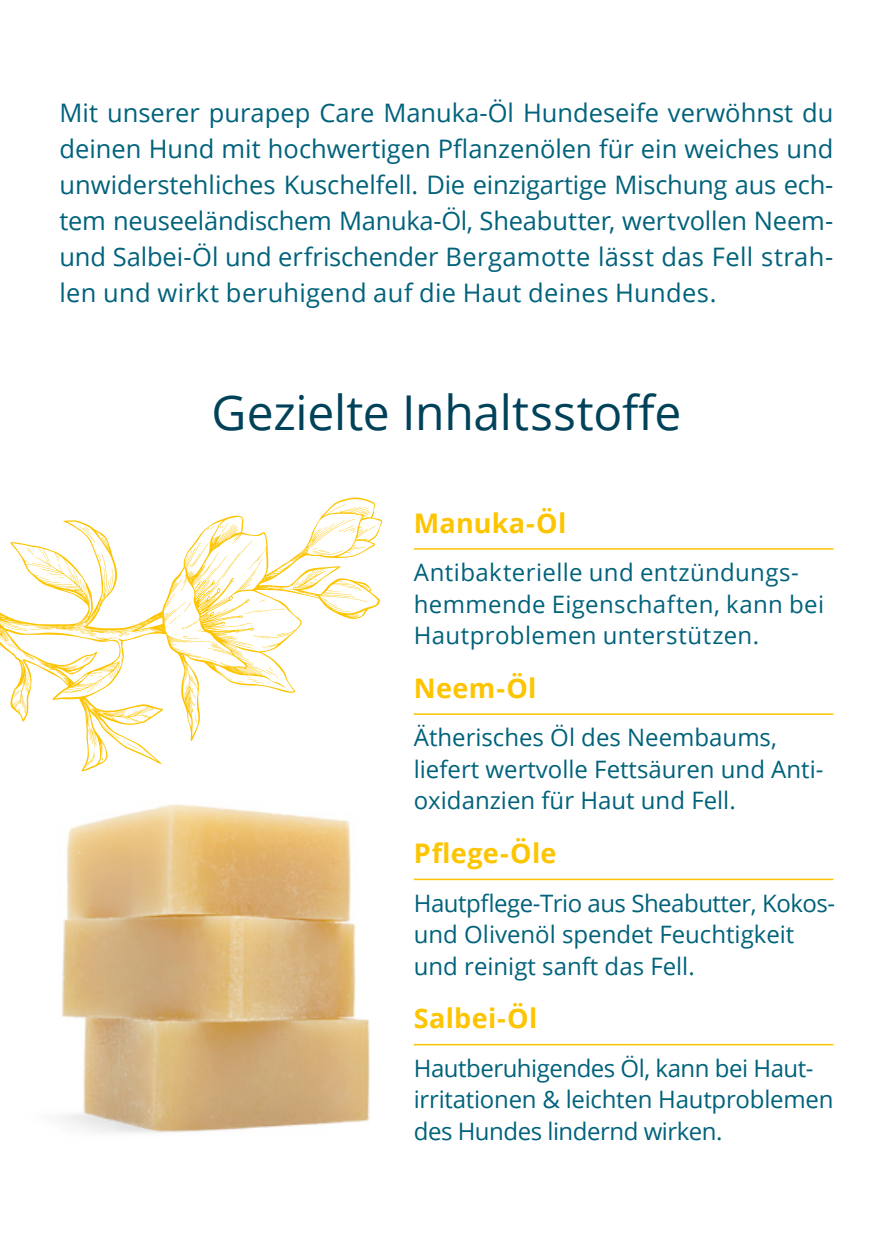
<style>
.page{position:relative;width:893px;height:1259px;background:#fff}
.page>*{position:absolute;margin:0;border:0;box-sizing:border-box;transform-origin:0 0}
.t1{font:48px "Open Sans";letter-spacing:-.005em;color:#004259}
.t2{font:700 27px "Open Sans";letter-spacing:.015em;color:#fdc400}
.t3{font:25.5px/36px "Open Sans";letter-spacing:.015em;color:#00627b;text-align:justify}
.t4{font:24px/31.5px "Open Sans";color:#00627b}
.t5{font:24px/31.5px "Open Sans";letter-spacing:-.02em;color:#00627b}
</style>
<div class="page">
<hr style="left:414px;top:548px;width:419px;height:2px;background:#fdc400">
<hr style="left:414px;top:713px;width:419px;height:2px;background:#fdc400">
<hr style="left:414px;top:878px;width:419px;height:2px;background:#fdc400">
<hr style="left:414px;top:1044px;width:419px;height:1px;background:#fdc400">
<img style="left:60px;top:771px;width:310px;height:362px">
<svg style="left:0;top:497px;width:382px;height:274px"></svg>
<svg style="left:237px;top:656px;width:42px;height:27px"></svg>
<svg style="left:311px;top:504px;width:58px;height:50px"></svg>
<svg style="left:309px;top:579px;width:59px;height:28px"></svg>
<svg style="left:220px;top:662px;width:11px;height:4px"></svg>
<svg style="left:195px;top:714px;width:2px;height:9px"></svg>
<svg style="left:186px;top:684px;width:7px;height:7px"></svg>
<svg style="left:149px;top:708px;width:6px;height:2px"></svg>
<svg style="left:85px;top:714px;width:54px;height:54px"></svg>
<svg style="left:164px;top:523px;width:126px;height:127px"></svg>
<svg style="left:109px;top:661px;width:11px;height:17px"></svg>
<svg style="left:67px;top:622px;width:78px;height:17px"></svg>
<svg style="left:89px;top:672px;width:14px;height:15px"></svg>
<svg style="left:82px;top:657px;width:8px;height:6px"></svg>
<svg style="left:26px;top:671px;width:4px;height:10px"></svg>
<svg style="left:0;top:628px;width:34px;height:32px"></svg>
<svg style="left:97px;top:552px;width:4px;height:10px"></svg>
<svg style="left:80px;top:526px;width:16px;height:17px"></svg>
<svg style="left:26px;top:547px;width:25px;height:20px"></svg>
<svg style="left:49px;top:573px;width:42px;height:31px"></svg>
<p class="t3" style="left:60px;top:94px;width:775px">Mit unserer purapep Care Manuka-Öl Hundeseife verwöhnst du deinen Hund mit hochwertigen Pflanzenölen für ein weiches und unwiderstehliches Kuschelfell. Die einzigartige Mischung aus ech&shy;tem neuseeländischem Manuka-Öl, Sheabutter, wertvollen Neem&shy;und Salbei-Öl und erfrischender Bergamotte lässt das Fell strah&shy;len und wirkt beruhigend auf die Haut deines Hundes.</p>
<h1 class="t1" style="left:212px;top:380px;width:471px">Gezielte Inhaltsstoffe</h1>
<p class="t2" style="left:414px;top:504px;width:154px">Manuka-Öl</p>
<p class="t4" style="left:414px;top:556px;width:412px">Antibakterielle und entzündungs&shy;hemmende Eigenschaften, kann bei<br>Hautproblemen unterstützen.</p>
<p class="t2" style="left:414px;top:669px;width:124px">Neem-Öl</p>
<p class="t4" style="left:414px;top:721px;width:411px">Ätherisches Öl des Neembaums, liefert wertvolle Fettsäuren und Anti&shy;oxidanzien für Haut und Fell.</p>
<p class="t2" style="left:414px;top:834px;width:144px">Pflege-Öle</p>
<p class="t4" style="left:414px;top:886px;width:423px">Hautpflege-Trio aus Sheabutter, Kokos&shy;und Olivenöl spendet Feuchtigkeit und reinigt sanft das Fell.</p>
<p class="t2" style="left:414px;top:999px;width:125px">Salbei-Öl</p>
<p class="t5" style="left:414px;top:1051px;width:421px">Hautberuhigendes Öl, kann bei Haut&shy;irritationen &amp; leichten Hautproblemen des Hundes lindernd wirken.</p>
</div>
